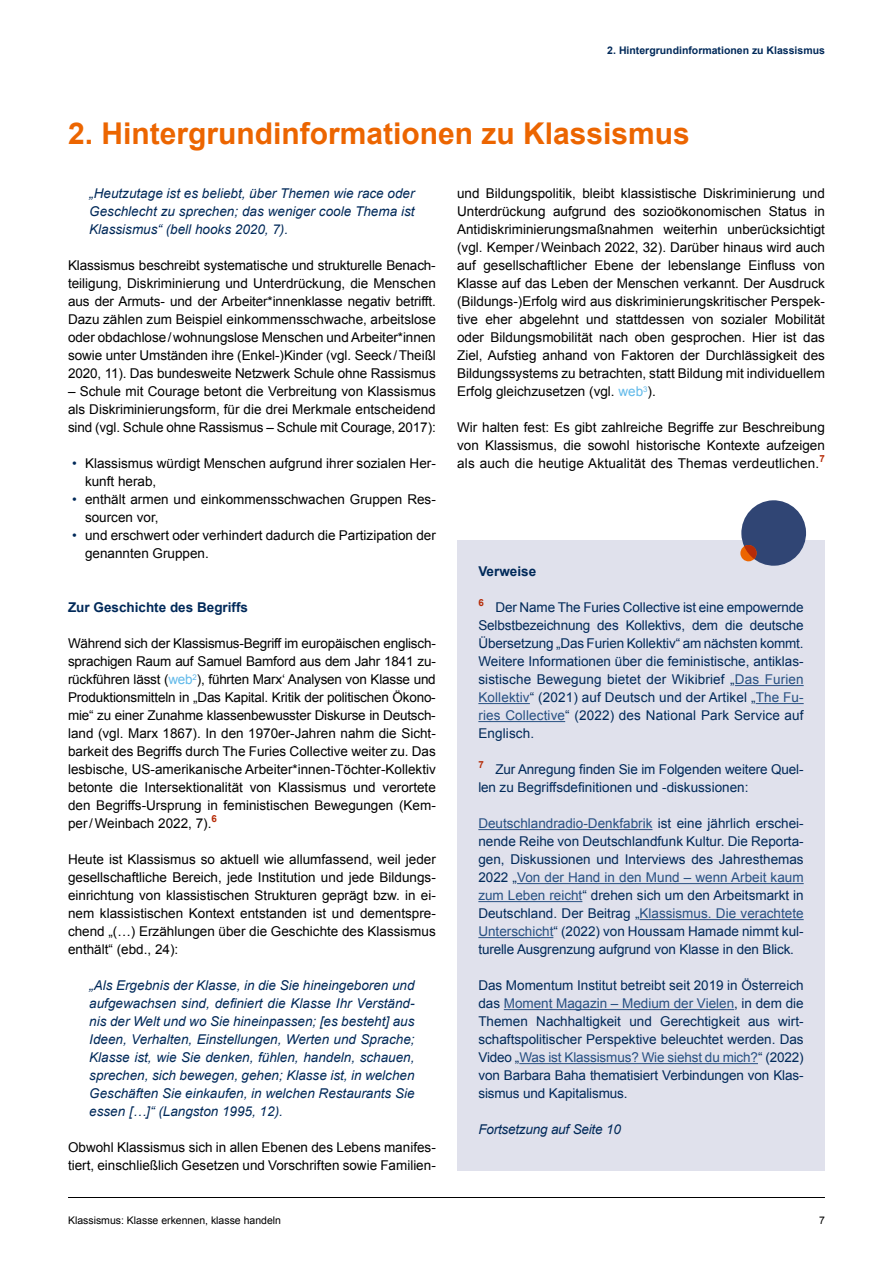
<style>
.page{position:relative;width:893px;height:1263px;background:#fff}
.page>*{position:absolute;margin:0;border:0;box-sizing:border-box;transform-origin:0 0}
.t1{font:700 30px "Arial";color:#ec6500}
.t2{font:13.5px/18px "Arial";color:#000;text-align:justify}
.t3{font:13.5px/18px "Arial";letter-spacing:-.01em;color:#002959;text-align:justify}
.t4{font:italic 13.5px/18px "Arial";color:#002959;text-align:justify}
.t5{font:700 13.5px "Arial";color:#002959}
.t6{font:10.5px "Arial";color:#000}
.t7{font:700 10.5px "Arial";color:#002959}
.s1{color:#002959}
.s2{color:#61b9e9}
.s3{color:#275082}
</style>
<div class="page">
<hr style="left:68px;top:1197px;width:757px;height:1px;background:#000">
<div style="left:457px;top:541px;width:368px;height:630px;background:#e0e1ec"></div>
<hr style="left:735px;top:685px;width:69px;height:1px;background:#275082">
<hr style="left:478px;top:703px;width:52px;height:1px;background:#275082">
<hr style="left:756px;top:703px;width:48px;height:1px;background:#275082">
<hr style="left:478px;top:721px;width:87px;height:1px;background:#275082">
<hr style="left:478px;top:829px;width:174px;height:1px;background:#275082">
<hr style="left:517px;top:883px;width:287px;height:1px;background:#275082">
<hr style="left:478px;top:901px;width:104px;height:1px;background:#275082">
<hr style="left:639px;top:919px;width:165px;height:1px;background:#275082">
<hr style="left:478px;top:937px;width:75px;height:1px;background:#275082">
<hr style="left:504px;top:1009px;width:230px;height:1px;background:#275082">
<hr style="left:519px;top:1063px;width:239px;height:1px;background:#275082">
<svg style="left:741px;top:500px;width:66px;height:66px"></svg>
<p class="t7" style="left:607px;top:43px;width:219px">2. Hintergrundinformationen zu Klassismus</p>
<h1 class="t1" style="left:68px;top:114px;width:623px">2. Hintergrundinformationen zu Klassismus</h1>
<p class="t4" style="left:89px;top:184px;width:327px">„Heutzutage ist es beliebt, über Themen wie race oder Geschlecht zu sprechen; das weniger coole Thema ist Klassismus“ (bell hooks 2020, 7).</p>
<p class="t2" style="left:68px;top:256px;width:369px">Klassismus beschreibt systematische und strukturelle Benach&shy;teiligung, Diskriminierung und Unterdrückung, die Menschen aus der Armuts- und der Arbeiter*innenklasse negativ betrifft.<br>Dazu zählen zum Beispiel einkommensschwache, arbeitslose oder obdachlose/wohnungslose Menschen und Arbeiter*innen sowie unter Umständen ihre (Enkel-)Kinder (vgl. Seeck/Theißl 2020, 11). Das bundesweite Netzwerk Schule ohne Rassismus</p>
<p class="t2" style="left:68px;top:382px;width:369px">– Schule mit Courage betont die Verbreitung von Klassismus als Diskriminierungsform, für die drei Merkmale entscheidend sind (vgl. Schule ohne Rassismus – Schule mit Courage, 2017):</p>
<p class="t2" style="left:85px;top:454px;width:352px;text-indent:-13px"><span class="s1">•</span> Klassismus würdigt Menschen aufgrund ihrer sozialen Her&shy;kunft herab,</p>
<p class="t2" style="left:85px;top:490px;width:352px;text-indent:-13px"><span class="s1">•</span> enthält armen und einkommensschwachen Gruppen Res&shy;sourcen vor,</p>
<p class="t2" style="left:85px;top:526px;width:352px;text-indent:-13px"><span class="s1">•</span> und erschwert oder verhindert dadurch die Partizipation der genannten Gruppen.</p>
<p class="t5" style="left:68px;top:598px;width:182px">Zur Geschichte des Begriffs</p>
<p class="t2" style="left:68px;top:634px;width:369px">Während sich der Klassismus-Begriff im europäischen englisch&shy;sprachigen Raum auf Samuel Bamford aus dem Jahr 1841 zu&shy;rückführen lässt (<span class="s2">web</span><sup>2</sup>), führten Marx‘ Analysen von Klasse und Produktionsmitteln in „Das Kapital. Kritik der politischen Ökono&shy;mie“ zu einer Zunahme klassenbewusster Diskurse in Deutsch&shy;land (vgl. Marx 1867). In den 1970er-Jahren nahm die Sicht&shy;barkeit des Begriffs durch The Furies Collective weiter zu. Das lesbische, US-amerikanische Arbeiter*innen-Töchter-Kollektiv betonte die Intersektionalität von Klassismus und verortete den Begriffs-Ursprung in feministischen Bewegungen (Kem&shy;per/Weinbach 2022, 7).<sup>6</sup></p>
<p class="t2" style="left:68px;top:850px;width:369px">Heute ist Klassismus so aktuell wie allumfassend, weil jeder gesellschaftliche Bereich, jede Institution und jede Bildungs&shy;einrichtung von klassistischen Strukturen geprägt bzw. in ei&shy;nem klassistischen Kontext entstanden ist und dementspre&shy;chend „(…) Erzählungen über die Geschichte des Klassismus enthält“ (ebd., 24):</p>
<p class="t4" style="left:89px;top:976px;width:327px">„Als Ergebnis der Klasse, in die Sie hineingeboren und aufgewachsen sind, definiert die Klasse Ihr Verständ&shy;nis der Welt und wo Sie hineinpassen; [es besteht] aus Ideen, Verhalten, Einstellungen, Werten und Sprache; Klasse ist, wie Sie denken, fühlen, handeln, schauen, sprechen, sich bewegen, gehen; Klasse ist, in welchen Geschäften Sie einkaufen, in welchen Restaurants Sie essen […]“ (Langston 1995, 12).</p>
<p class="t2" style="left:68px;top:1138px;width:369px">Obwohl Klassismus sich in allen Ebenen des Lebens manifes&shy;tiert, einschließlich Gesetzen und Vorschriften sowie Familien-</p>
<p class="t2" style="left:457px;top:184px;width:369px">und Bildungspolitik, bleibt klassistische Diskriminierung und Unterdrückung aufgrund des sozioökonomischen Status in Antidiskriminierungsmaßnahmen weiterhin unberücksichtigt (vgl. Kemper/Weinbach 2022, 32). Darüber hinaus wird auch auf gesellschaftlicher Ebene der lebenslange Einfluss von Klasse auf das Leben der Menschen verkannt. Der Ausdruck (Bildungs-)Erfolg wird aus diskriminierungskritischer Perspek&shy;tive eher abgelehnt und stattdessen von sozialer Mobilität oder Bildungsmobilität nach oben gesprochen. Hier ist das Ziel, Aufstieg anhand von Faktoren der Durchlässigkeit des Bildungssystems zu betrachten, statt Bildung mit individuellem Erfolg gleichzusetzen (vgl. <span class="s2">web</span><sup>3</sup>).</p>
<p class="t2" style="left:457px;top:418px;width:369px">Wir halten fest: Es gibt zahlreiche Begriffe zur Beschreibung von Klassismus, die sowohl historische Kontexte aufzeigen als auch die heutige Aktualität des Themas verdeutlichen.<sup>7</sup></p>
<p class="t5" style="left:478px;top:562px;width:59px">Verweise</p>
<p class="t3" style="left:478px;top:598px;width:327px"><sup>6</sup> Der Name The Furies Collective ist eine empowernde Selbstbezeichnung des Kollektivs, dem die deutsche Übersetzung „Das Furien Kollektiv“ am nächsten kommt.<br>Weitere Informationen über die feministische, antiklas&shy;sistische Bewegung bietet der Wikibrief „<span class="s3">Das Furien Kollektiv</span>“ (2021) auf Deutsch und der Artikel „<span class="s3">The Fu&shy;ries Collective</span>“ (2022) des National Park Service auf Englisch.</p>
<p class="t3" style="left:478px;top:760px;width:327px"><sup>7</sup> Zur Anregung finden Sie im Folgenden weitere Quel&shy;len zu Begriffsdefinitionen und -diskussionen:</p>
<p class="t3" style="left:478px;top:814px;width:327px"><span class="s3">Deutschlandradio-Denkfabrik</span> ist eine jährlich erschei&shy;nende Reihe von Deutschlandfunk Kultur. Die Reporta&shy;gen, Diskussionen und Interviews des Jahresthemas 2022 „<span class="s3">Von der Hand in den Mund – wenn Arbeit kaum zum Leben reicht</span>“ drehen sich um den Arbeitsmarkt in Deutschland. Der Beitrag „<span class="s3">Klassismus. Die verachtete Unterschicht</span>“ (2022) von Houssam Hamade nimmt kul&shy;turelle Ausgrenzung aufgrund von Klasse in den Blick.</p>
<p class="t3" style="left:478px;top:976px;width:327px">Das Momentum Institut betreibt seit 2019 in Österreich das <span class="s3">Moment Magazin – Medium der Vielen</span>, in dem die Themen Nachhaltigkeit und Gerechtigkeit aus wirt&shy;schaftspolitischer Perspektive beleuchtet werden. Das Video „<span class="s3">Was ist Klassismus? Wie siehst du mich?</span>“ (2022) von Barbara Baha thematisiert Verbindungen von Klas&shy;sismus und Kapitalismus.</p>
<p class="t4" style="left:478px;top:1120px;width:144px">Fortsetzung auf Seite 10</p>
<p class="t6" style="left:68px;top:1213px;width:215px">Klassismus: Klasse erkennen, klasse handeln</p>
<p class="t6" style="left:819px;top:1213px;width:7px">7</p>
</div>
